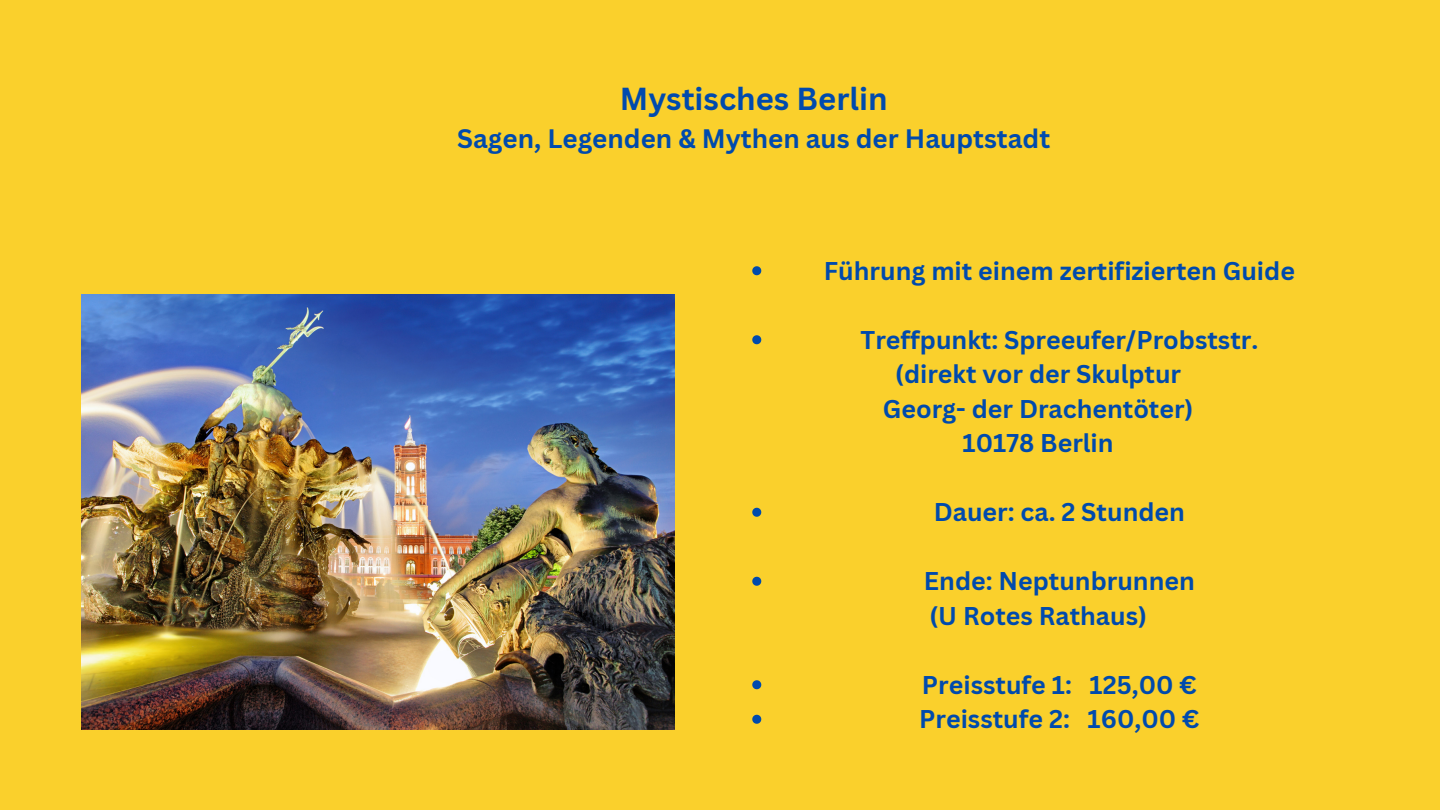
<style>
.page{position:relative;width:1440px;height:810px;background:#fad02c}
.page>*{position:absolute;margin:0;border:0;box-sizing:border-box;transform-origin:0 0}
.t1{font:700 31px "Canva Sans";color:#004aad}
.t2{font:700 26px "Canva Sans";color:#004aad}
.t3{font:700 25px/34.5px "Canva Sans";color:#004aad;text-align:center}
</style>
<div class="page">
<img style="left:81px;top:294px;width:594px;height:435px">
<svg style="left:752px;top:266px;width:9px;height:9px"></svg>
<svg style="left:752px;top:335px;width:9px;height:9px"></svg>
<svg style="left:752px;top:508px;width:9px;height:9px"></svg>
<svg style="left:752px;top:577px;width:9px;height:9px"></svg>
<svg style="left:752px;top:680px;width:9px;height:9px"></svg>
<svg style="left:752px;top:715px;width:9px;height:9px"></svg>
<p class="t1" style="left:620px;top:77px;width:269px">Mystisches Berlin</p>
<p class="t2" style="left:457px;top:120px;width:594px">Sagen, Legenden &amp; Mythen aus der Hauptstadt</p>
<p class="t3" style="left:824px;top:253px;width:473px">Führung mit einem zertifizierten Guide</p>
<p class="t3" style="left:861px;top:322px;width:399px">Treffpunkt: Spreeufer/Probststr.</p>
<h1 class="t3" style="left:883px;top:356px;width:312px">(direkt vor der Skulptur<br>Georg- der Drachentöter)<br>10178 Berlin</h1>
<p class="t3" style="left:934px;top:494px;width:253px">Dauer: ca. 2 Stunden</p>
<p class="t3" style="left:924px;top:563px;width:272px">Ende: Neptunbrunnen</p>
<p class="t3" style="left:929px;top:598px;width:219px">(U Rotes Rathaus)</p>
<p class="t3" style="left:922px;top:667px;width:276px">Preisstufe 1: 125,00 €</p>
<p class="t3" style="left:919px;top:701px;width:282px">Preisstufe 2: 160,00 €</p>
</div>
